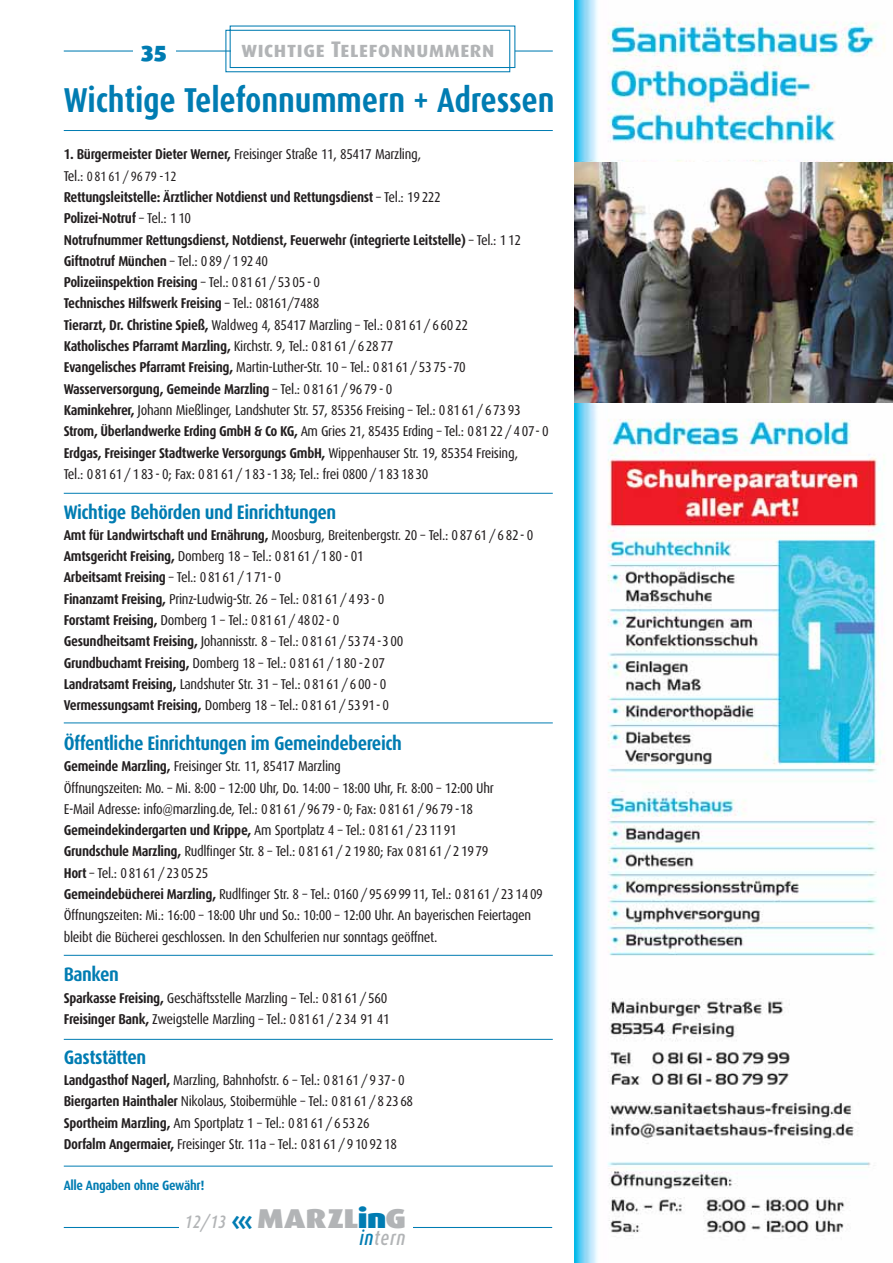
<style>
.page{position:relative;width:893px;height:1263px;background:#fff}
.page>*{position:absolute;margin:0;border:0;box-sizing:border-box;transform-origin:0 0}
.t1{font:700 34.65px "Dax Condensed";letter-spacing:-.005em;color:#007cb2}
.t2{font:900 27.3px "Dax Wide";letter-spacing:-.015em;color:#b2b4b6}
.t3{font:22.5px "Dax Bold Caps";color:#b2b4b6}
.t4{font:22.5px "Dax Black Caps";color:#007cb2}
.t5{font:italic 500 20.7px "Dax Condensed";letter-spacing:.045em;color:#b2b4b6;scale:.91 1}
.t6{font:700 19.5px "Dax Condensed";letter-spacing:-.025em;color:#007cb2}
.t7{font:14.25px/21.3px "Dax Condensed";letter-spacing:-.025em;color:#231f20}
.t8{font:700 14.25px/21.3px "Dax Condensed";letter-spacing:-.025em;color:#231f20}
.t9{font:700 13.5px "Dax Condensed";letter-spacing:-.025em;color:#007cb2}
.t10{font:13.5px "Dax Condensed";color:#231f20}
.s1{font-weight:700}
.s2{font-size:14.25px}
.s3{font-weight:400}
.s4{font-family:"Dax Condensed";font-weight:500;font-style:italic;font-size:18px}
.s5{font-weight:700;font-size:28.5px;color:#007cb2}
.s6{color:#007cb2}
</style>
<div class="page">
<hr style="left:64px;top:1227px;width:488px;height:1px;background:#007cb2">
<hr style="left:64px;top:130px;width:489px;height:1px;background:#007cb2">
<hr style="left:64px;top:493px;width:489px;height:1px;background:#007cb2">
<hr style="left:64px;top:722px;width:489px;height:1px;background:#007cb2">
<hr style="left:64px;top:955px;width:489px;height:1px;background:#007cb2">
<hr style="left:64px;top:1039px;width:489px;height:1px;background:#007cb2">
<hr style="left:64px;top:1166px;width:489px;height:1px;background:#007cb2">
<hr style="left:64px;top:50px;width:489px;height:2px;background:#007cb2">
<svg style="left:225px;top:25px;width:291px;height:48px"></svg>
<div style="left:133px;top:30px;width:42px;height:42px;background:#fff"></div>
<div style="left:179px;top:1221px;width:234px;height:18px;background:#fff"></div>
<img style="left:574px;top:0;width:311px;height:1263px">
<img style="left:574px;top:162px;width:319px;height:241px">
<h3 class="t4" style="left:141px;top:37px;width:28px">35</h3>
<h3 class="t3" style="left:241px;top:36px;width:255px">wichtige Telefonnummern</h3>
<h1 class="t1" style="left:64px;top:83px;width:492px">Wichtige Telefonnummern + Adressen</h1>
<p class="t7" style="left:64px;top:144px;width:359px"><span class="s1">1. Bürgermeister Dieter Werner,</span> Freisinger Straße 11, 85417 Marzling,</p>
<p class="t10" style="left:64px;top:169px;width:114px"><span class="s2">Tel.:</span> 0 81 61 / 96 79 -12</p>
<p class="t8" style="left:64px;top:187px;width:486px">Rettungsleitstelle: Ärztlicher Notdienst und Rettungsdienst <span class="s3">– Tel.: 19 222<br></span>Polizei-Notruf <span class="s3">– Tel.: 1 10<br></span>Notrufnummer Rettungsdienst, Notdienst, Feuerwehr (integrierte Leitstelle) <span class="s3">– Tel.: 1 12<br></span>Giftnotruf München <span class="s3">– Tel.: 089/1 92 40<br></span>Polizeiinspektion Freising <span class="s3">– Tel.: 08161/ 53 05- 0<br></span>Technisches Hilfswerk Freising <span class="s3">– Tel.: 08161/7488<br></span>Tierarzt, Dr. Christine Spieß, <span class="s3">Waldweg 4, 85417 Marzling – Tel.: 08161/66022<br></span>Katholisches Pfarramt Marzling, <span class="s3">Kirchstr. 9, Tel.: 08161/6 28 77<br></span>Evangelisches Pfarramt Freising, <span class="s3">Martin-Luther-Str. 10 – Tel.: 08161/ 53 75-70<br></span>Wasserversorgung, Gemeinde Marzling <span class="s3">– Tel.: 08161/9679 - 0<br></span>Kaminkehrer, <span class="s3">Johann Mießlinger, Landshuter Str. 57, 85356 Freising – Tel.: 08161/6 73 93<br></span>Strom, Überlandwerke Erding GmbH &amp; Co KG, <span class="s3">Am Gries 21, 85435 Erding – Tel.: 08122/ 4 07- 0<br></span>Erdgas, Freisinger Stadtwerke Versorgungs GmbH, <span class="s3">Wippenhauser Str. 19, 85354 Freising,<br>Tel.: 08161/1 83- 0; Fax: 08161/1 83-1 38; Tel.: frei 0800/1 83 18 30</span></p>
<h3 class="t6" style="left:64px;top:502px;width:274px">Wichtige Behörden und Einrichtungen</h3>
<p class="t7" style="left:64px;top:525px;width:471px"><span class="s1">Amt für Landwirtschaft und Ernährung,</span> Moosburg, Breitenbergstr. 20 – Tel.: 08761/ 6 82- 0<br><span class="s1">Amtsgericht Freising,</span> Domberg 18 – Tel.: 08161/1 80 - 01<br><span class="s1">Arbeitsamt Freising</span> – Tel.: 08161/1 71- 0<br><span class="s1">Finanzamt Freising,</span> Prinz-Ludwig-Str. 26 – Tel.: 08161/4 93- 0<br><span class="s1">Forstamt Freising,</span> Domberg 1 – Tel.: 08161/ 48 02- 0<br><span class="s1">Gesundheitsamt Freising,</span> Johannisstr. 8 – Tel.: 08161/ 53 74-3 00<br><span class="s1">Grundbuchamt Freising,</span> Domberg 18 – Tel.: 08161/1 80 -2 07<br><span class="s1">Landratsamt Freising,</span> Landshuter Str. 31 – Tel.: 08161/6 00 - 0<br><span class="s1">Vermessungsamt Freising,</span> Domberg 18 – Tel.: 08161/ 53 91- 0</p>
<h3 class="t6" style="left:64px;top:733px;width:340px">Öffentliche Einrichtungen im Gemeindebereich</h3>
<p class="t7" style="left:64px;top:756px;width:481px"><span class="s1">Gemeinde Marzling,</span> Freisinger Str. 11, 85417 Marzling<br>Öffnungszeiten: Mo. – Mi. 8:00 – 12:00 Uhr, Do. 14:00 – 18:00 Uhr, Fr. 8:00 – 12:00 Uhr<br>E-Mail Adresse: info@marzling.de, Tel.: 08161/ 96 79 - 0; Fax: 08161/ 96 79 -18<br><span class="s1">Gemeindekindergarten und Krippe,</span> Am Sportplatz 4 – Tel.: 08161/ 23 11 91<br><span class="s1">Grundschule Marzling,</span> Rudlfinger Str. 8 – Tel.: 08161/ 2 19 80; Fax 08161/ 2 19 79<br><span class="s1">Hort</span> – Tel.: 08161/230525<br><span class="s1">Gemeindebücherei Marzling,</span> Rudlfinger Str. 8 – Tel.: 0160/ 95 69 99 11, Tel.: 08161/ 23 14 09<br>Öffnungszeiten: Mi.: 16:00 – 18:00 Uhr und So.: 10:00 – 12:00 Uhr. An bayerischen Feiertagen bleibt die Bücherei geschlossen. In den Schulferien nur sonntags geöffnet.</p>
<h3 class="t6" style="left:64px;top:965px;width:57px">Banken</h3>
<p class="t7" style="left:64px;top:988px;width:328px"><span class="s1">Sparkasse Freising,</span> Geschäftsstelle Marzling – Tel.: 08161/ 560<br><span class="s1">Freisinger Bank,</span> Zweigstelle Marzling – Tel.: 08161/2 34 91 41</p>
<h3 class="t6" style="left:64px;top:1047px;width:84px">Gaststätten</h3>
<p class="t7" style="left:64px;top:1070px;width:351px"><span class="s1">Landgasthof Nagerl,</span> Marzling, Bahnhofstr. 6 – Tel.: 08161/9 37- 0<br><span class="s1">Biergarten Hainthaler</span> Nikolaus, Stoibermühle – Tel.: 08161/8 23 68<br><span class="s1">Sportheim Marzling,</span> Am Sportplatz 1 – Tel.: 08161/6 53 26<br><span class="s1">Dorfalm Angermaier,</span> Freisinger Str. 11a – Tel.: 08161/ 9 10 92 18</p>
<p class="t9" style="left:64px;top:1178px;width:142px">Alle Angaben ohne Gewähr!</p>
<h2 class="t2" style="left:185px;top:1209px;width:223px"><span class="s4">12/13</span> <span class="s5">‹‹‹</span> MARZL<span class="s6">in</span>G</h2>
<h3 class="t5" style="left:359px;top:1226px;width:52px"><span class="s6">in</span>tern</h3>
</div>
